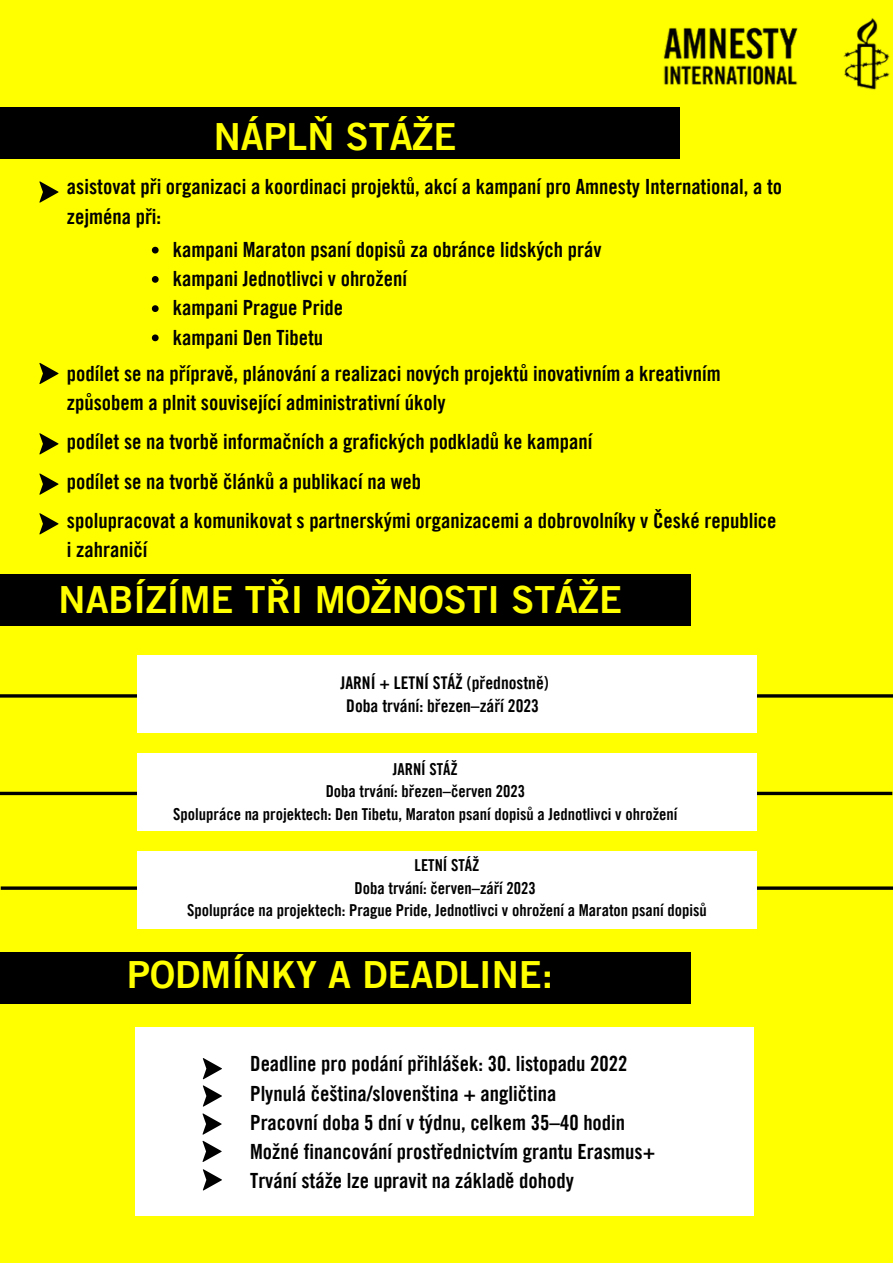
<style>
.page{position:relative;width:893px;height:1264px;background:#fff}
.page>*{position:absolute;margin:0;border:0;box-sizing:border-box;transform-origin:0 0}
.t1{font:37.5px "Amnesty Trade Gothic Bd 2";color:#ff0}
.t2{font:21px/29.2px "Amnesty Trade Gothic Bd Cn 20";color:#000}
.t3{font:17.55px/23.5px "Amnesty Trade Gothic Bd Cn 20";color:#000;text-align:center}
.t4{font:16.5px/22.5px "Amnesty Trade Gothic Bd Cn 20";color:#000;text-align:center}
</style>
<div class="page">
<div style="left:0;top:0;width:892px;height:1262px;background:#ff0"></div>
<hr style="left:0;top:694px;width:892px;height:3px;background:#000">
<div style="left:0;top:107px;width:680px;height:52px;background:#000"></div>
<div style="left:0;top:574px;width:690px;height:52px;background:#000"></div>
<img style="left:663px;top:18px;width:227px;height:72px">
<svg style="left:39px;top:363px;width:19px;height:21px"></svg>
<svg style="left:39px;top:433px;width:19px;height:21px"></svg>
<svg style="left:39px;top:473px;width:19px;height:22px"></svg>
<svg style="left:39px;top:513px;width:19px;height:21px"></svg>
<svg style="left:39px;top:181px;width:19px;height:22px"></svg>
<div style="left:135px;top:1027px;width:619px;height:189px;background:#fff"></div>
<svg style="left:152px;top:247px;width:7px;height:6px"></svg>
<svg style="left:152px;top:276px;width:7px;height:7px"></svg>
<svg style="left:152px;top:305px;width:7px;height:7px"></svg>
<svg style="left:152px;top:334px;width:7px;height:7px"></svg>
<div style="left:137px;top:655px;width:620px;height:78px;background:#fff"></div>
<svg style="left:0;top:791px;width:892px;height:4px"></svg>
<div style="left:137px;top:752px;width:620px;height:78px;background:#fff"></div>
<hr style="left:1px;top:886px;width:891px;height:3px;background:#000">
<div style="left:137px;top:850px;width:620px;height:78px;background:#fff"></div>
<div style="left:0;top:952px;width:690px;height:52px;background:#000"></div>
<svg style="left:203px;top:1169px;width:19px;height:21px"></svg>
<svg style="left:203px;top:1058px;width:19px;height:21px"></svg>
<svg style="left:203px;top:1085px;width:19px;height:21px"></svg>
<svg style="left:202px;top:1113px;width:20px;height:21px"></svg>
<svg style="left:202px;top:1140px;width:20px;height:21px"></svg>
<h1 class="t1" style="left:214px;top:114px;width:244px">NÁPLŇ STÁŽE</h1>
<p class="t2" style="left:67px;top:172px;width:716px">asistovat při organizaci a koordinaci projektů, akcí a kampaní pro Amnesty International, a to zejména při:</p>
<p class="t2" style="left:173px;top:234px;width:430px">kampani Maraton psaní dopisů za obránce lidských práv kampani Jednotlivci v ohrožení<br>kampani Prague Pride<br>kampani Den Tibetu</p>
<p class="t2" style="left:67px;top:358px;width:655px">podílet se na přípravě, plánování a realizaci nových projektů inovativním a kreativním způsobem a plnit související administrativní úkoly</p>
<p class="t2" style="left:67px;top:422px;width:711px;line-height:39.3px">podílet se na tvorbě informačních a grafických podkladů ke kampaní<br>podílet se na tvorbě článků a publikací na web<br>spolupracovat a komunikovat s partnerskými organizacemi a dobrovolníky v České republice</p>
<p class="t2" style="left:67px;top:535px;width:82px">i zahraničí</p>
<h1 class="t1" style="left:59px;top:576px;width:564px">NABÍZÍME TŘI MOŽNOSTI STÁŽE</h1>
<p class="t3" style="left:340px;top:670px;width:210px">JARNÍ + LETNÍ STÁŽ (přednostně)<br>Doba trvání: březen–září 2023</p>
<p class="t4" style="left:173px;top:757px;width:505px">JARNÍ STÁŽ<br>Doba trvání: březen–červen 2023<br>Spolupráce na projektech: Den Tibetu, Maraton psaní dopisů a Jednotlivci v ohrožení</p>
<p class="t4" style="left:187px;top:853px;width:521px">LETNÍ STÁŽ<br>Doba trvání: červen–září 2023<br>Spolupráce na projektech: Prague Pride, Jednotlivci v ohrožení a Maraton psaní dopisů</p>
<h1 class="t1" style="left:127px;top:951px;width:427px">PODMÍNKY A DEADLINE:</h1>
<p class="t2" style="left:250px;top:1048px;width:406px">Deadline pro podání přihlášek: 30. listopadu 2022<br>Plynulá čeština/slovenština + angličtina<br>Pracovní doba 5 dní v týdnu, celkem 35–40 hodin Možné financování prostřednictvím grantu Erasmus+ Trvání stáže lze upravit na základě dohody</p>
</div>
